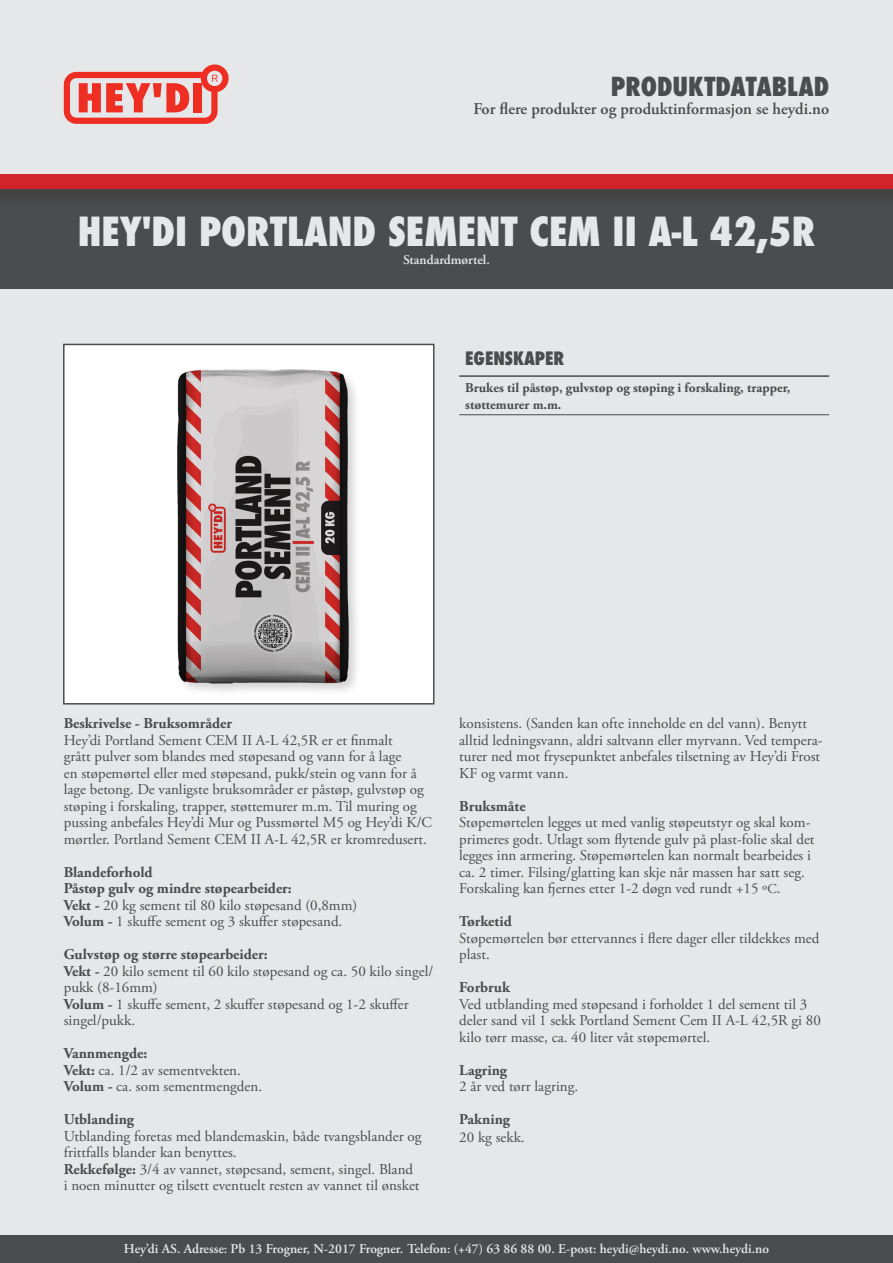
<style>
.page{position:relative;width:893px;height:1263px;background:#e6e7e9}
.page>*{position:absolute;margin:0;border:0;box-sizing:border-box;transform-origin:0 0}
.t1{font:800 condensed 39px "Futura";color:#e6e7e9}
.t2{font:800 condensed 25.5px "Futura";color:#4b4c4d}
.t3{font:800 condensed 18px "Futura";color:#4b4c4d}
.t4{font:600 16.5px "Adobe Garamond Pro";color:#4b4c4d}
.t5{font:15px/16.5px "Adobe Garamond Pro";color:#4b4c4d}
.t6{font:700 15px "Adobe Garamond Pro";color:#4b4c4d}
.t7{font:600 13.5px "Adobe Garamond Pro";color:#e6e7e9}
.t8{font:700 13.5px/16.5px "Adobe Garamond Pro";color:#4b4c4d}
.s1{font-weight:700}
.s2{font-size:13.5px}
</style>
<div class="page">
<svg style="left:64px;top:64px;width:165px;height:60px"></svg>
<div style="left:0;top:189px;width:893px;height:100px;background:#4b4c4d"></div>
<div style="left:0;top:177px;width:893px;height:31px;background:#454546"></div>
<div style="left:0;top:175px;width:893px;height:14px;background:#d1232a"></div>
<div style="left:64px;top:344px;width:370px;height:360px;background:#fff"></div>
<img style="left:177px;top:369px;width:180px;height:323px">
<div style="left:63px;top:344px;width:371px;height:360px;border:2px solid #4b4c4d"></div>
<hr style="left:459px;top:414px;width:370px;height:1px;background:#4b4c4d">
<hr style="left:459px;top:375px;width:370px;height:2px;background:#4b4c4d">
<div style="left:0;top:1235px;width:893px;height:28px;background:#4b4c4d"></div>
<h2 class="t2" style="left:611px;top:69px;width:220px">PRODUKTDATABLAD</h2>
<p class="t4" style="left:473px;top:99px;width:357px">For flere produkter og produktinformasjon se heydi.no</p>
<h1 class="t1" style="left:78px;top:205px;width:739px">HEY'DI PORTLAND SEMENT CEM II A-L 42,5R</h1>
<p class="t7" style="left:403px;top:252px;width:88px">Standardmørtel.</p>
<p class="t3" style="left:465px;top:346px;width:101px">EGENSKAPER</p>
<p class="t8" style="left:465px;top:380px;width:327px">Brukes til påstøp, gulvstøp og støping i forskaling, trapper, støttemurer m.m.</p>
<p class="t6" style="left:64px;top:715px;width:170px">Beskrivelse - Bruksområder</p>
<p class="t5" style="left:64px;top:732px;width:370px">Hey’di Portland Sement CEM II A-L 42,5R er et finmalt<br>grått pulver som blandes med støpesand og vann for å lage<br>en støpemørtel eller med støpesand, pukk/stein og vann for å lage betong. De vanligste bruksområder er påstøp, gulvstøp og støping i forskaling, trapper, støttemurer m.m. Til muring og pussing anbefales Hey’di Mur og Pussmørtel M5 og Hey’di K/C mørtler. Portland Sement CEM II A-L 42,5R er kromredusert.</p>
<p class="t5" style="left:64px;top:864px;width:295px"><span class="s1">Blandeforhold<br>Påstøp gulv og mindre støpearbeider:<br>Vekt -</span> 20 kg sement til 80 kilo støpesand (0,8mm)<br><span class="s1">Volum -</span> 1 skuffe sement og 3 skuffer støpesand.</p>
<p class="t5" style="left:64px;top:947px;width:371px"><span class="s1">Gulvstøp og større støpearbeider:<br>Vekt -</span> 20 kilo sement til 60 kilo støpesand og ca. 50 kilo singel/ pukk (8-16mm)<br><span class="s1">Volum -</span> 1 skuffe sement, 2 skuffer støpesand og 1-2 skuffer singel/pukk.</p>
<p class="t5" style="left:64px;top:1046px;width:200px"><span class="s1">Vannmengde:<br>Vekt:</span> ca. 1/2 av sementvekten.<br><span class="s1">Volum -</span> ca. som sementmengden.</p>
<p class="t6" style="left:64px;top:1111px;width:72px">Utblanding</p>
<p class="t5" style="left:64px;top:1128px;width:359px">Utblanding foretas med blandemaskin, både tvangsblander og frittfalls blander kan benyttes.<br><span class="s1">Rekkefølge:</span> 3/4 av vannet, støpesand, sement, singel. Bland<br>i noen minutter og tilsett eventuelt resten av vannet til ønsket</p>
<p class="t5" style="left:459px;top:716px;width:365px">konsistens. (Sanden kan ofte inneholde en del vann). Benytt alltid ledningsvann, aldri saltvann eller myrvann. Ved tempera&shy;turer ned mot frysepunktet anbefales tilsetning av Hey’di Frost KF og varmt vann.</p>
<p class="t6" style="left:459px;top:797px;width:68px">Bruksmåte</p>
<p class="t5" style="left:459px;top:815px;width:357px">Støpemørtelen legges ut med vanlig støpeutstyr og skal kom&shy;primeres godt. Utlagt som flytende gulv på plast-folie skal det legges inn armering. Støpemørtelen kan normalt bearbeides i ca. 2 timer. Filsing/glatting kan skje når massen har satt seg.<br>Forskaling kan fjernes etter 1-2 døgn ved rundt +15 <span class="s2">ºC</span>.</p>
<p class="t6" style="left:459px;top:913px;width:54px">Tørketid</p>
<p class="t5" style="left:459px;top:930px;width:362px">Støpemørtelen bør ettervannes i flere dager eller tildekkes med plast.</p>
<p class="t6" style="left:459px;top:979px;width:52px">Forbruk</p>
<p class="t5" style="left:459px;top:996px;width:363px">Ved utblanding med støpesand i forholdet 1 del sement til 3 deler sand vil 1 sekk Portland Sement Cem II A-L 42,5R gi 80 kilo tørr masse, ca. 40 liter våt støpemørtel.</p>
<p class="t6" style="left:459px;top:1061px;width:49px">Lagring</p>
<p class="t5" style="left:459px;top:1079px;width:120px">2 år ved tørr lagring.</p>
<p class="t6" style="left:459px;top:1111px;width:52px">Pakning</p>
<p class="t5" style="left:459px;top:1130px;width:67px">20 kg sekk.</p>
<p class="t7" style="left:124px;top:1241px;width:646px">Hey’di AS. Adresse: Pb 13 Frogner, N-2017 Frogner. Telefon: (+47) 63 86 88 00. E-post: heydi@heydi.no. www.heydi.no</p>
</div>
